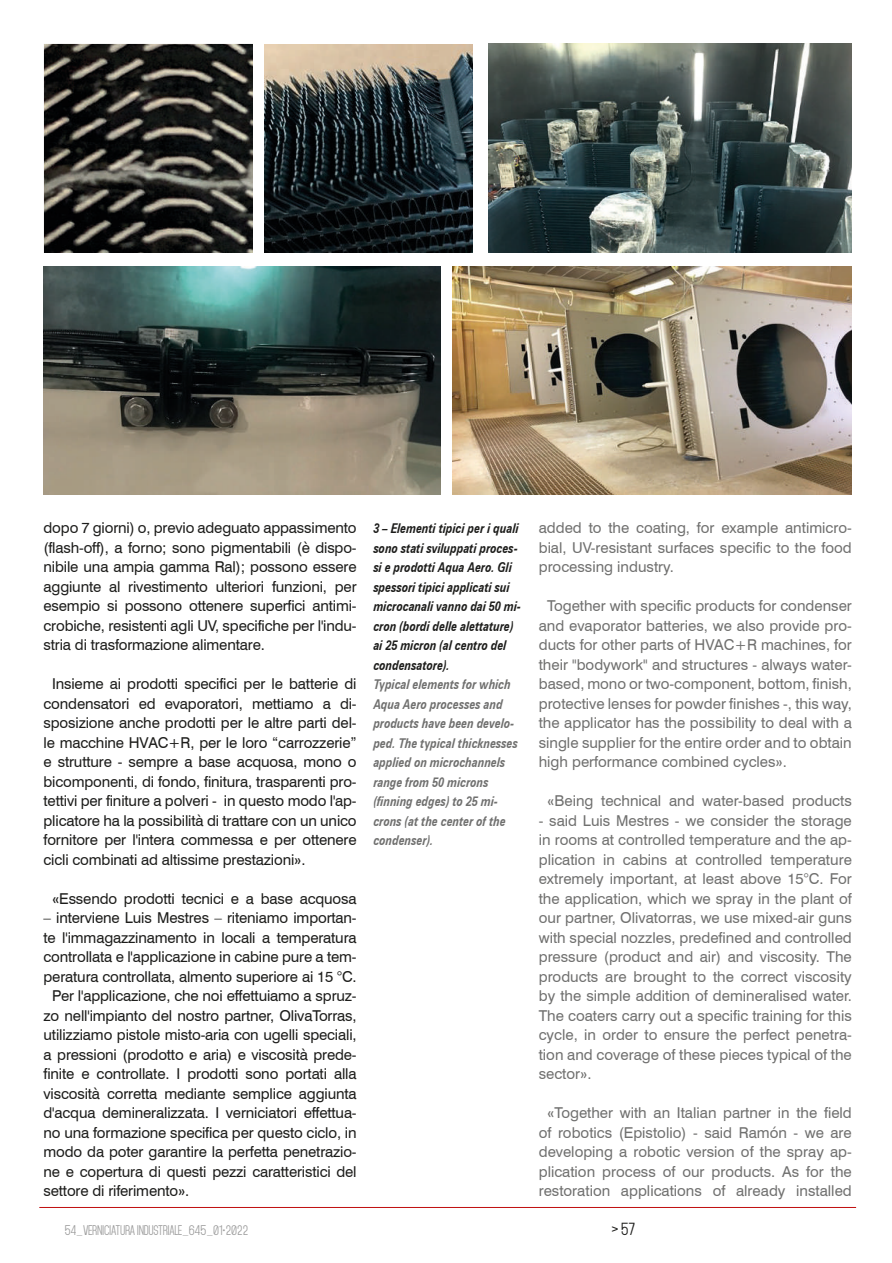
<style>
.page{position:relative;width:892px;height:1263px;background:#fff}
.page>*{position:absolute;margin:0;border:0;box-sizing:border-box;transform-origin:0 0}
.t1{font:15px/19.5px "Swiss 721 BT";letter-spacing:-.01em;color:#1d1d1b;text-align:justify}
.t2{font:15px/19.5px "Swiss 721 BT";color:#70706f;text-align:justify}
.t3{font:15px "Mohave";color:#1d1d1b}
.t4{font:italic 700 13.5px/19.5px "Zurich BT";color:#1d1d1b;scale:.8 1}
.t5{font:italic 700 13.5px/19.5px "Zurich BT";color:#70706f;scale:.8 1}
.t6{font:12px "Mohave";letter-spacing:-.03em;color:#9d9d9d}
.s1{font-family:"Zurich BT"}
</style>
<div class="page">
<hr style="left:39px;top:1206px;width:817px;height:1px;background:#c00e0e">
<img style="left:44px;top:44px;width:208px;height:209px">
<img style="left:264px;top:44px;width:209px;height:209px">
<img style="left:488px;top:44px;width:363px;height:209px">
<img style="left:44px;top:266px;width:396px;height:228px">
<img style="left:452px;top:266px;width:399px;height:228px">
<p class="t1" style="left:44px;top:518px;width:314px">dopo 7 giorni) o, previo adeguato appassimento (flash-off), a forno; sono pigmentabili (è dispo&shy;nibile una ampia gamma Ral); possono essere aggiunte al rivestimento ulteriori funzioni, per esempio si possono ottenere superfici antimi&shy;crobiche, resistenti agli UV, specifiche per l'indu&shy;stria di trasformazione alimentare.</p>
<p class="t1" style="left:44px;top:674px;width:314px;text-indent:9px">Insieme ai prodotti specifici per le batterie di condensatori ed evaporatori, mettiamo a di&shy;sposizione anche prodotti per le altre parti del&shy;le macchine HVAC+R, per le loro “carrozzerie” e strutture - sempre a base acquosa, mono o bicomponenti, di fondo, finitura, trasparenti pro&shy;tettivi per finiture a polveri - in questo modo l'ap&shy;plicatore ha la possibilità di trattare con un unico fornitore per l'intera commessa e per ottenere cicli combinati ad altissime prestazioni<span class="s1">»</span>.</p>
<p class="t1" style="left:52px;top:888px;width:306px"><span class="s1">«</span>Essendo prodotti tecnici e a base acquosa</p>
<p class="t1" style="left:44px;top:908px;width:314px">– interviene Luis Mestres – riteniamo importan-</p>
<p class="t1" style="left:44px;top:927px;width:314px">te l'immagazzinamento in locali a temperatura</p>
<p class="t1" style="left:44px;top:947px;width:314px">controllata e l'applicazione in cabine pure a tem-</p>
<p class="t1" style="left:44px;top:966px;width:314px">peratura controllata, almento superiore ai 15 °C.</p>
<p class="t1" style="left:52px;top:986px;width:306px">Per l'applicazione, che noi effettuiamo a spruz-</p>
<p class="t1" style="left:44px;top:1005px;width:314px">zo nell'impianto del nostro partner, OlivaTorras,</p>
<p class="t1" style="left:44px;top:1025px;width:314px">utilizziamo pistole misto-aria con ugelli speciali,</p>
<p class="t1" style="left:44px;top:1044px;width:314px">a pressioni (prodotto e aria) e viscosità prede-</p>
<p class="t1" style="left:44px;top:1064px;width:314px">finite e controllate. I prodotti sono portati alla</p>
<p class="t1" style="left:44px;top:1083px;width:314px">viscosità corretta mediante semplice aggiunta</p>
<p class="t1" style="left:44px;top:1103px;width:314px">d'acqua demineralizzata. I verniciatori effettua-</p>
<p class="t1" style="left:44px;top:1122px;width:314px">no una formazione specifica per questo ciclo, in</p>
<p class="t1" style="left:44px;top:1142px;width:314px">modo da poter garantire la perfetta penetrazio-</p>
<p class="t1" style="left:44px;top:1161px;width:314px">ne e copertura di questi pezzi caratteristici del</p>
<p class="t1" style="left:44px;top:1181px;width:147px">settore di riferimento<span class="s1">»</span>.</p>
<p class="t4" style="left:373px;top:517px;width:186px">3 – Elementi tipici per i quali sono stati sviluppati proces&shy;si e prodotti Aqua Aero. Gli spessori tipici applicati sui microcanali vanno dai 50 mi&shy;cron (bordi delle alettature) ai 25 micron (al centro del condensatore).</p>
<p class="t5" style="left:373px;top:673px;width:182px">Typical elements for which<br>Aqua Aero processes and products have been develo&shy;ped. The typical thicknesses applied on microchannels range from 50 microns (finning edges) to 25 mi&shy;crons (at the center of the condenser).</p>
<p class="t2" style="left:538px;top:518px;width:314px">added to the coating, for example antimicro&shy;bial, UV-resistant surfaces specific to the food processing industry.</p>
<p class="t2" style="left:538px;top:596px;width:314px;text-indent:9px">Together with specific products for condenser and evaporator batteries, we also provide pro&shy;ducts for other parts of HVAC+R machines, for their "bodywork" and structures - always water&shy;based, mono or two-component, bottom, finish, protective lenses for powder finishes -, this way, the applicator has the possibility to deal with a single supplier for the entire order and to obtain high performance combined cycles<span class="s1">»</span>.</p>
<p class="t2" style="left:547px;top:791px;width:306px"><span class="s1">«</span>Being technical and water-based products</p>
<p class="t2" style="left:538px;top:810px;width:314px">- said Luis Mestres - we consider the storage in rooms at controlled temperature and the ap&shy;plication in cabins at controlled temperature extremely important, at least above 15°C. For the application, which we spray in the plant of our partner, Olivatorras, we use mixed-air guns with special nozzles, predefined and controlled pressure (product and air) and viscosity. The products are brought to the correct viscosity by the simple addition of demineralised water.<br>The coaters carry out a specific training for this cycle, in order to ensure the perfect penetra&shy;tion and coverage of these pieces typical of the sector<span class="s1">»</span>.</p>
<p class="t2" style="left:538px;top:1103px;width:314px;text-align:center"><span class="s1">«</span>Together with an Italian partner in the field of robotics (Epistolio) - said Ramón - we are developing a robotic version of the spray ap&shy;plication process of our products. As for the restoration applications of already installed</p>
<p class="t6" style="left:65px;top:1222px;width:185px">54_VERNICIATURA INDUSTRIALE_645_01•2022</p>
<p class="t3" style="left:612px;top:1220px;width:24px">&gt; 57</p>
</div>
